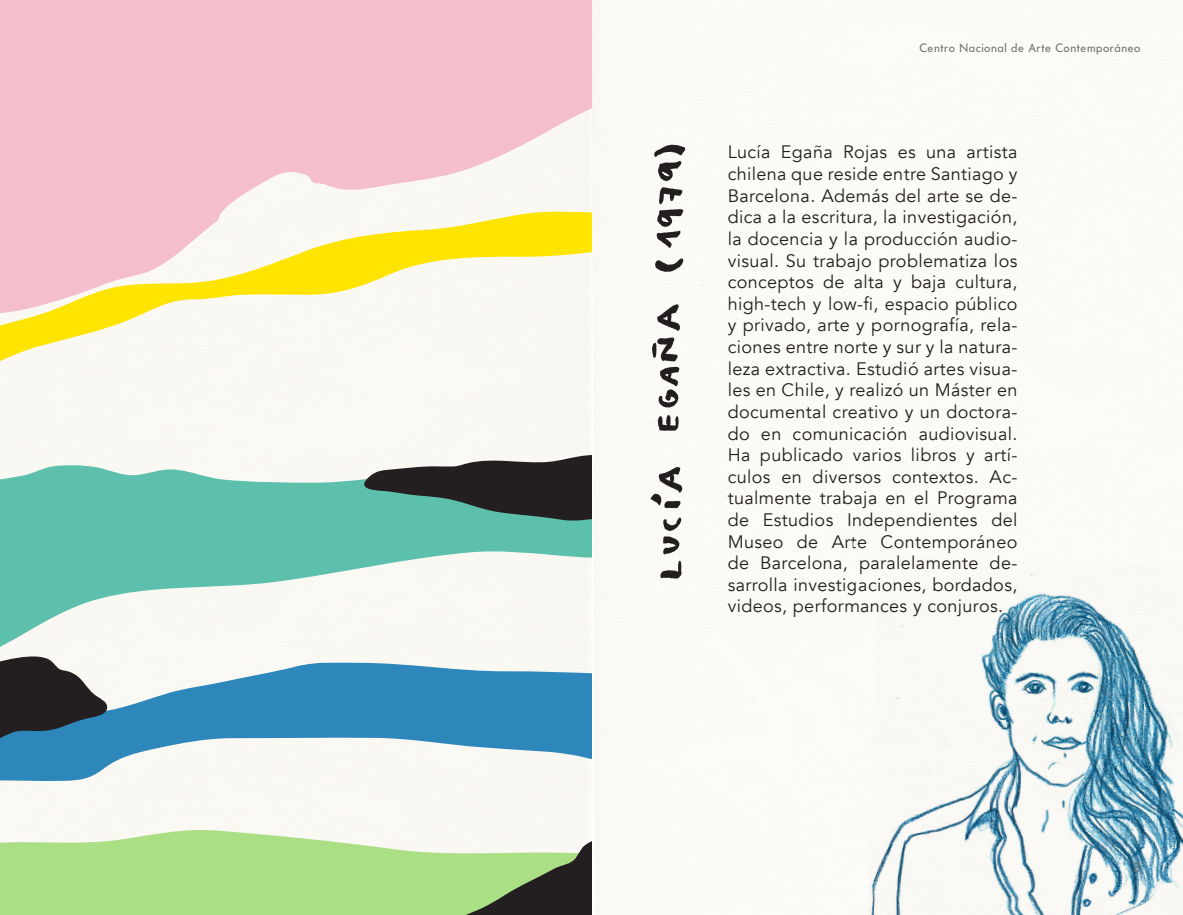
<style>
.page{position:relative;width:1183px;height:915px;background:#fff}
.page>*{position:absolute;margin:0;border:0;box-sizing:border-box;transform-origin:0 0}
.t1{font:18px/21.6px "Avenir";letter-spacing:.02em;color:#231f20;text-align:justify}
.t2{font:13.5px "Futura LUX";color:#6c6d70}
.t3{font:12px "Futura LUX";letter-spacing:.05em;color:#6c6d70}
</style>
<div class="page">
<img style="left:0;top:0;width:1182px;height:914px">
<div style="left:0;top:315px;width:591px;height:80px;background:#faf8f3"></div>
<svg style="left:0;top:0;width:591px;height:315px;fill:#f5becc"></svg>
<svg style="left:0;top:464px;width:591px;height:196px"></svg>
<svg style="left:0;top:660px;width:591px;height:150px;fill:#f9f7f1"></svg>
<svg style="left:0;top:827px;width:405px;height:87px;fill:#aadf85"></svg>
<svg style="left:405px;top:805px;width:186px;height:109px"></svg>
<svg style="left:0;top:653px;width:108px;height:106px"></svg>
<svg style="left:356px;top:448px;width:235px;height:73px"></svg>
<img style="left:867px;top:555px;width:315px;height:359px">
<img style="left:640px;top:121px;width:79px;height:480px">
<p class="t3" style="left:919px;top:40px;width:222px">Centro Nacional de Arte Contemporáneo</p>
<p class="t1" style="left:727px;top:142px;width:291px">Lucía Egaña Rojas es una artista chilena que reside entre Santiago y Barcelona. Además del arte se de&shy;dica a la escritura, la investigación, la docencia y la producción audio&shy;visual. Su trabajo problematiza los conceptos de alta y baja cultura, high-tech y low-fi, espacio público y privado, arte y pornografía, rela&shy;ciones entre norte y sur y la natura&shy;leza extractiva. Estudió artes visua&shy;les en Chile, y realizó un Máster en documental creativo y un doctora&shy;do en comunicación audiovisual.<br>Ha publicado varios libros y artí&shy;culos en diversos contextos. Ac&shy;tualmente trabaja en el Programa de Estudios Independientes del Museo de Arte Contemporáneo de Barcelona, paralelamente de&shy;sarrolla investigaciones, bordados, videos, performances y conjuros.</p>
<p class="t2" style="left:1132px;top:859px;width:9px">3</p>
</div>
